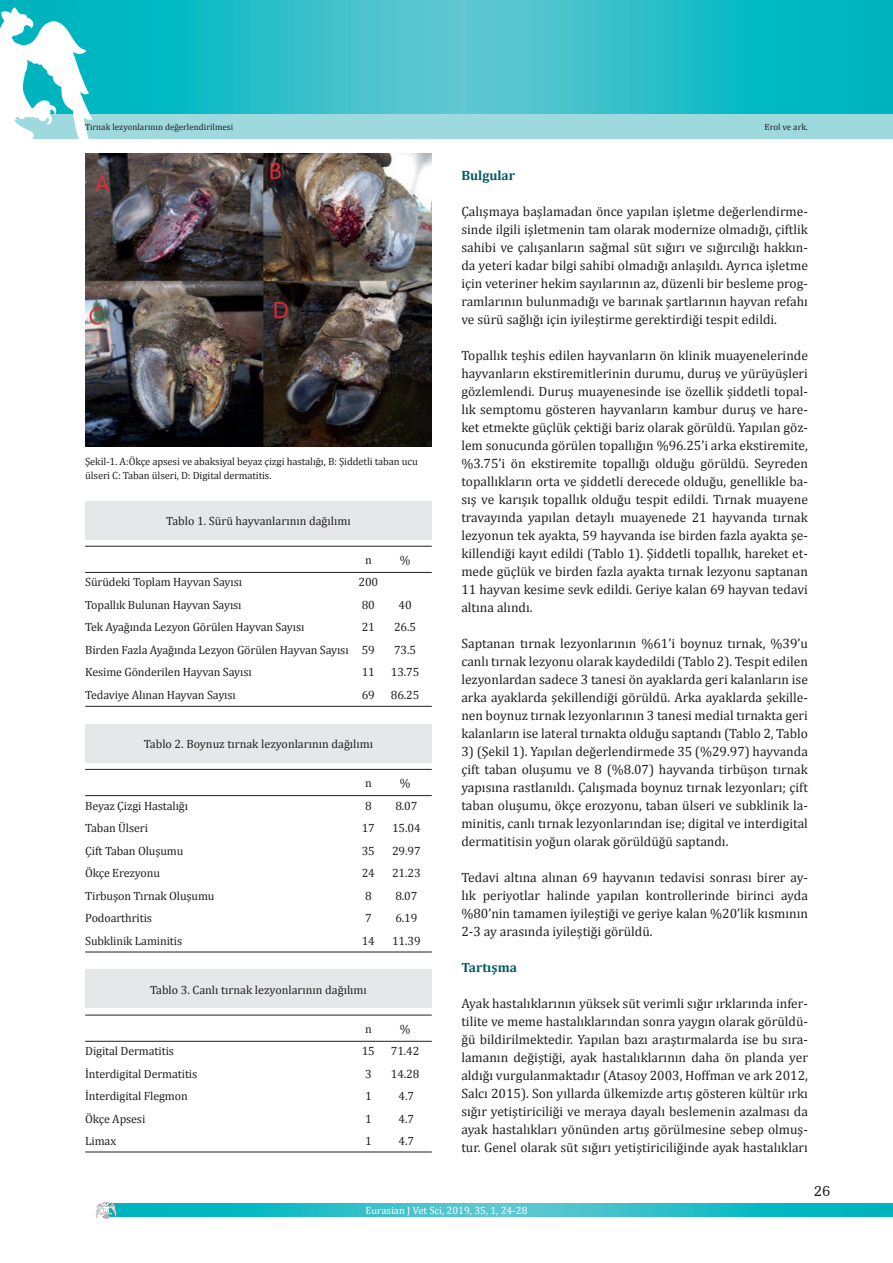
<style>
.page{position:relative;width:893px;height:1263px;background:#fff}
.page>*{position:absolute;margin:0;border:0;box-sizing:border-box;transform-origin:0 0}
.t1{font:15px "Humanist Slabserif 712 BT";color:#231f20}
.t2{font:13.5px/18px "Cambria";color:#231f20;text-align:justify}
.t3{font:700 13.5px "Cambria";color:#005a62}
.t4{font:12px/22.5px "Cambria";letter-spacing:-.01em;color:#231f20}
.t5{font:10.5px/13.5px "Cambria";letter-spacing:-.01em;color:#231f20}
.t6{font:10.5px "Cambria";color:#fff}
.t7{font:9px "Cambria";color:#231f20}
</style>
<div class="page">
<svg style="left:1px;top:0;width:892px;height:114px;background:#28bdc7"></svg>
<div style="left:0;top:114px;width:893px;height:25px;background:#9ed9de"></div>
<hr style="left:0;top:0;width:1px;height:114px;background:#00b2bd">
<svg style="left:0;top:7px;width:92px;height:132px"></svg>
<svg style="left:117px;top:1204px;width:776px;height:12px;background:#24bdc6"></svg>
<svg style="left:96px;top:1202px;width:21px;height:17px"></svg>
<img style="left:85px;top:153px;width:347px;height:294px">
<div style="left:85px;top:501px;width:347px;height:38px;background:#e6e7e9"></div>
<hr style="left:85px;top:546px;width:347px;height:1px;background:#231f20">
<hr style="left:85px;top:572px;width:347px;height:1px;background:#231f20">
<hr style="left:85px;top:706px;width:347px;height:1px;background:#231f20">
<div style="left:85px;top:724px;width:347px;height:38px;background:#e6e7e9"></div>
<hr style="left:85px;top:769px;width:347px;height:1px;background:#231f20">
<hr style="left:85px;top:795px;width:347px;height:1px;background:#231f20">
<hr style="left:85px;top:952px;width:347px;height:1px;background:#231f20">
<div style="left:85px;top:970px;width:347px;height:38px;background:#e6e7e9"></div>
<hr style="left:85px;top:1015px;width:347px;height:1px;background:#231f20">
<hr style="left:85px;top:1041px;width:347px;height:1px;background:#231f20">
<hr style="left:85px;top:1152px;width:347px;height:1px;background:#231f20">
<p class="t7" style="left:85px;top:121px;width:150px">Tırnak lezyonlarının değerlendirilmesi</p>
<p class="t7" style="left:765px;top:121px;width:45px">Erol ve ark.</p>
<p class="t5" style="left:85px;top:455px;width:334px">Şekil-1. A:Ökçe apsesi ve abaksiyal beyaz çizgi hastalığı, B: Şiddetli taban ucu ülseri C: Taban ülseri, D: Digital dermatitis.</p>
<p class="t4" style="left:166px;top:509px;width:186px">Tablo 1. Sürü hayvanlarının dağılımı</p>
<p class="t4" style="left:85px;top:571px;width:265px">Sürüdeki Toplam Hayvan Sayısı<br>Topallık Bulunan Hayvan Sayısı<br>Tek Ayağında Lezyon Görülen Hayvan Sayısı<br>Birden Fazla Ayağında Lezyon Görülen Hayvan Sayısı Kesime Gönderilen Hayvan Sayısı<br>Tedaviye Alınan Hayvan Sayısı</p>
<p class="t4" style="left:358px;top:548px;width:21px;text-align:center">n<br>200<br>80<br>21<br>59<br>11<br>69</p>
<p class="t4" style="left:400px;top:548px;width:12px">%</p>
<p class="t4" style="left:391px;top:593px;width:30px;text-align:center">40<br>26.5<br>73.5<br>13.75<br>86.25</p>
<p class="t4" style="left:144px;top:732px;width:231px">Tablo 2. Boynuz tırnak lezyonlarının dağılımı</p>
<p class="t4" style="left:85px;top:794px;width:131px">Beyaz Çizgi Hastalığı<br>Taban Ülseri<br>Çift Taban Oluşumu<br>Ökçe Erezyonu<br>Tirbuşon Tırnak Oluşumu<br>Podoarthritis<br>Subklinik Laminitis</p>
<p class="t4" style="left:362px;top:772px;width:15px">n<br>8<br>17<br>35<br>24<br>8<br>7<br>14</p>
<p class="t4" style="left:392px;top:772px;width:30px;text-align:center">%<br>8.07<br>15.04<br>29.97<br>21.23<br>8.07<br>6.19<br>11.39</p>
<p class="t4" style="left:150px;top:978px;width:218px">Tablo 3. Canlı tırnak lezyonlarının dağılımı</p>
<p class="t4" style="left:85px;top:1040px;width:114px">Digital Dermatitis<br>İnterdigital Dermatitis<br>İnterdigital Flegmon<br>Ökçe Apsesi<br>Limax</p>
<p class="t4" style="left:362px;top:1017px;width:15px">n<br>15<br>3<br>1<br>1<br>1</p>
<p class="t4" style="left:391px;top:1017px;width:30px;text-align:center">%<br>71.42<br>14.28<br>4.7<br>4.7<br>4.7</p>
<p class="t3" style="left:461px;top:166px;width:55px">Bulgular</p>
<p class="t2" style="left:461px;top:202px;width:348px">Çalışmaya başlamadan önce yapılan işletme değerlendirme&shy;sinde ilgili işletmenin tam olarak modernize olmadığı, çiftlik sahibi ve çalışanların sağmal süt sığırı ve sığırcılığı hakkın&shy;da yeteri kadar bilgi sahibi olmadığı anlaşıldı. Ayrıca işletme için veteriner hekim sayılarının az, düzenli bir besleme prog&shy;ramlarının bulunmadığı ve barınak şartlarının hayvan refahı ve sürü sağlığı için iyileştirme gerektirdiği tespit edildi.</p>
<p class="t2" style="left:461px;top:346px;width:348px">Topallık teşhis edilen hayvanların ön klinik muayenelerinde hayvanların ekstiremitlerinin durumu, duruş ve yürüyüşleri gözlemlendi. Duruş muayenesinde ise özellik şiddetli topal&shy;lık semptomu gösteren hayvanların kambur duruş ve hare&shy;ket etmekte güçlük çektiği bariz olarak görüldü. Yapılan göz&shy;lem sonucunda görülen topallığın %96.25’i arka ekstiremite, %3.75’i ön ekstiremite topallığı olduğu görüldü. Seyreden topallıkların orta ve şiddetli derecede olduğu, genellikle ba&shy;sış ve karışık topallık olduğu tespit edildi. Tırnak muayene travayında yapılan detaylı muayenede 21 hayvanda tırnak lezyonun tek ayakta, 59 hayvanda ise birden fazla ayakta şe&shy;killendiği kayıt edildi (Tablo 1). Şiddetli topallık, hareket et&shy;mede güçlük ve birden fazla ayakta tırnak lezyonu saptanan 11 hayvan kesime sevk edildi. Geriye kalan 69 hayvan tedavi altına alındı.</p>
<p class="t2" style="left:461px;top:634px;width:348px">Saptanan tırnak lezyonlarının %61’i boynuz tırnak, %39’u canlı tırnak lezyonu olarak kaydedildi (Tablo 2). Tespit edilen lezyonlardan sadece 3 tanesi ön ayaklarda geri kalanların ise arka ayaklarda şekillendiği görüldü. Arka ayaklarda şekille&shy;nen boynuz tırnak lezyonlarının 3 tanesi medial tırnakta geri kalanların ise lateral tırnakta olduğu saptandı (Tablo 2, Tablo</p>
<p class="t2" style="left:461px;top:742px;width:348px">3) (Şekil 1). Yapılan değerlendirmede 35 (%29.97) hayvanda çift taban oluşumu ve 8 (%8.07) hayvanda tirbüşon tırnak yapısına rastlanıldı. Çalışmada boynuz tırnak lezyonları; çift taban oluşumu, ökçe erozyonu, taban ülseri ve subklinik la&shy;minitis, canlı tırnak lezyonlarından ise; digital ve interdigital dermatitisin yoğun olarak görüldüğü saptandı.</p>
<p class="t2" style="left:461px;top:868px;width:348px">Tedavi altına alınan 69 hayvanın tedavisi sonrası birer ay&shy;lık periyotlar halinde yapılan kontrollerinde birinci ayda %80’nin tamamen iyileştiği ve geriye kalan %20’lik kısmının 2-3 ay arasında iyileştiği görüldü.</p>
<p class="t3" style="left:461px;top:958px;width:57px">Tartışma</p>
<p class="t2" style="left:461px;top:994px;width:348px">Ayak hastalıklarının yüksek süt verimli sığır ırklarında infer&shy;tilite ve meme hastalıklarından sonra yaygın olarak görüldü&shy;ğü bildirilmektedir. Yapılan bazı araştırmalarda ise bu sıra&shy;lamanın değiştiği, ayak hastalıklarının daha ön planda yer aldığı vurgulanmaktadır (Atasoy 2003, Hoffman ve ark 2012, Salcı 2015). Son yıllarda ülkemizde artış gösteren kültür ırkı sığır yetiştiriciliği ve meraya dayalı beslemenin azalması da ayak hastalıkları yönünden artış görülmesine sebep olmuş&shy;tur. Genel olarak süt sığırı yetiştiriciliğinde ayak hastalıkları</p>
<p class="t1" style="left:814px;top:1181px;width:18px">26</p>
<p class="t6" style="left:365px;top:1204px;width:163px">Eurasian J Vet Sci, 2019, 35, 1, 24-28</p>
</div>
